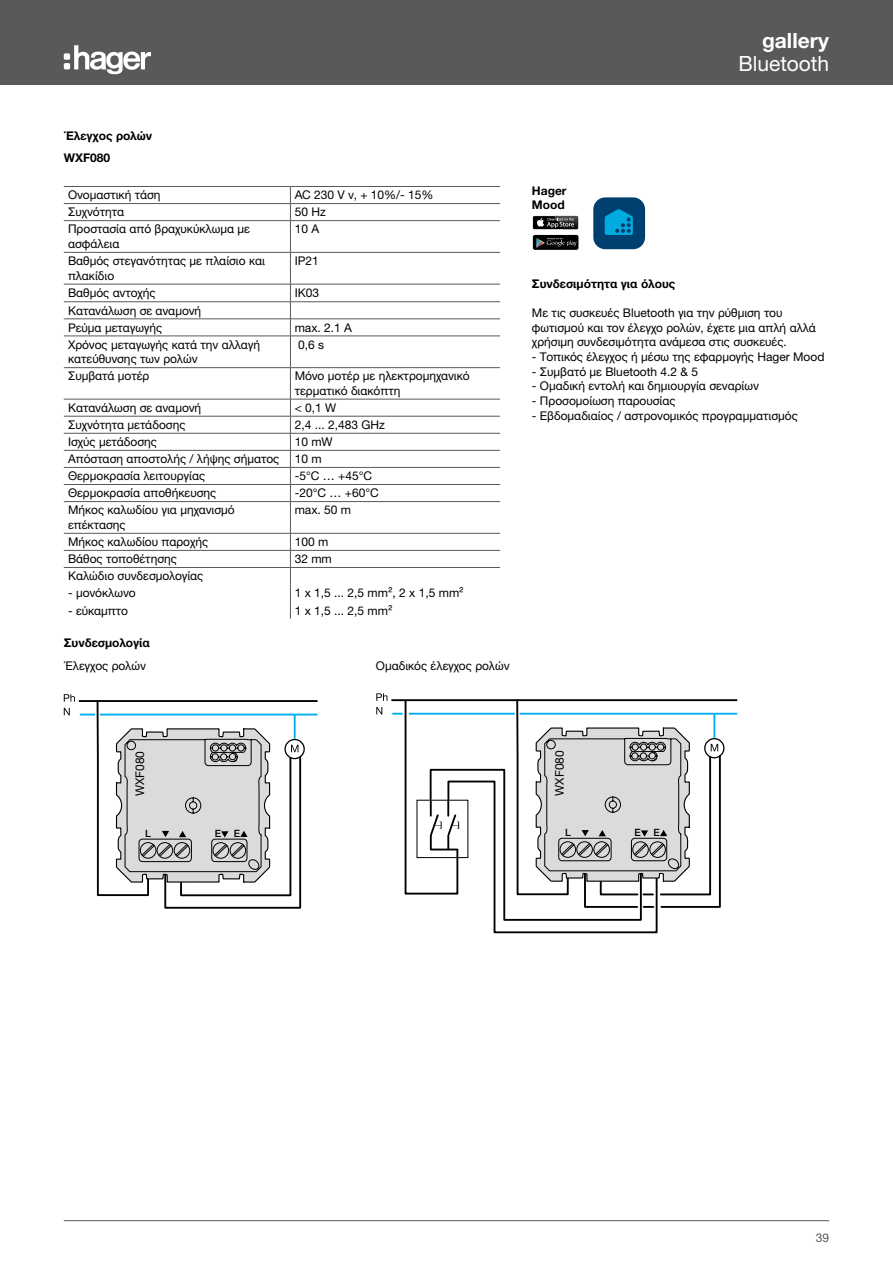
<style>
.page{position:relative;width:893px;height:1263px;background:#fff}
.page>*{position:absolute;margin:0;border:0;box-sizing:border-box;transform-origin:0 0}
.t1{font:21px "Helvetica Neue LTW1 G";color:#fff}
.t2{font:700 21px "Helvetica Neue LTW1 G";color:#fff}
.t3{font:12px/14.7px "Helvetica Neue LTW1 G";color:#000}
.t4{font:700 12px/14.4px "Helvetica Neue LTW1 G";color:#000}
.t5{font:12px "Helvetica Neue LT Com";color:#000}
.t6{font:12px "Helvetica Neue LTW1 G";color:#58595b}
.t7{font:500 10.05px "Helvetica Neue LT Com";color:#000}
</style>
<div class="page">
<hr style="left:64px;top:1220px;width:765px;height:1px;background:#58595b">
<div style="left:0;top:0;width:893px;height:85px;background:#58595b"></div>
<svg style="left:64px;top:45px;width:87px;height:30px"></svg>
<hr style="left:64px;top:186px;width:226px;height:1px;background:#58595b">
<hr style="left:290px;top:186px;width:210px;height:1px;background:#58595b">
<hr style="left:64px;top:203px;width:226px;height:1px;background:#58595b">
<hr style="left:290px;top:203px;width:210px;height:1px;background:#58595b">
<svg style="left:290px;top:187px;width:1px;height:33px"></svg>
<hr style="left:64px;top:220px;width:226px;height:1px;background:#58595b">
<hr style="left:290px;top:220px;width:210px;height:1px;background:#58595b">
<hr style="left:290px;top:221px;width:1px;height:31px;background:#58595b">
<hr style="left:64px;top:252px;width:226px;height:1px;background:#58595b">
<hr style="left:290px;top:252px;width:210px;height:1px;background:#58595b">
<hr style="left:290px;top:253px;width:1px;height:31px;background:#58595b">
<hr style="left:64px;top:284px;width:226px;height:1px;background:#58595b">
<hr style="left:290px;top:284px;width:210px;height:1px;background:#58595b">
<hr style="left:64px;top:301px;width:226px;height:1px;background:#58595b">
<hr style="left:290px;top:301px;width:210px;height:1px;background:#58595b">
<hr style="left:64px;top:319px;width:226px;height:1px;background:#58595b">
<hr style="left:290px;top:319px;width:210px;height:1px;background:#58595b">
<svg style="left:290px;top:284px;width:1px;height:52px"></svg>
<hr style="left:64px;top:336px;width:226px;height:1px;background:#58595b">
<hr style="left:290px;top:336px;width:210px;height:1px;background:#58595b">
<hr style="left:290px;top:336px;width:1px;height:31px;background:#58595b">
<hr style="left:64px;top:367px;width:226px;height:1px;background:#58595b">
<hr style="left:290px;top:367px;width:210px;height:1px;background:#58595b">
<hr style="left:290px;top:368px;width:1px;height:31px;background:#58595b">
<hr style="left:64px;top:399px;width:226px;height:1px;background:#58595b">
<hr style="left:290px;top:399px;width:210px;height:1px;background:#58595b">
<hr style="left:64px;top:416px;width:226px;height:1px;background:#58595b">
<hr style="left:290px;top:416px;width:210px;height:1px;background:#58595b">
<hr style="left:64px;top:433px;width:226px;height:1px;background:#58595b">
<hr style="left:290px;top:433px;width:210px;height:1px;background:#58595b">
<hr style="left:64px;top:450px;width:226px;height:1px;background:#58595b">
<hr style="left:290px;top:450px;width:210px;height:1px;background:#58595b">
<hr style="left:64px;top:467px;width:226px;height:1px;background:#58595b">
<hr style="left:290px;top:467px;width:210px;height:1px;background:#58595b">
<hr style="left:64px;top:484px;width:226px;height:1px;background:#58595b">
<hr style="left:290px;top:484px;width:210px;height:1px;background:#58595b">
<svg style="left:290px;top:399px;width:1px;height:102px"></svg>
<hr style="left:64px;top:501px;width:226px;height:1px;background:#58595b">
<hr style="left:290px;top:501px;width:210px;height:1px;background:#58595b">
<hr style="left:290px;top:502px;width:1px;height:31px;background:#58595b">
<hr style="left:64px;top:533px;width:226px;height:1px;background:#58595b">
<hr style="left:290px;top:533px;width:210px;height:1px;background:#58595b">
<hr style="left:64px;top:550px;width:226px;height:1px;background:#58595b">
<hr style="left:290px;top:550px;width:210px;height:1px;background:#58595b">
<hr style="left:64px;top:567px;width:226px;height:1px;background:#58595b">
<hr style="left:290px;top:567px;width:210px;height:1px;background:#58595b">
<svg style="left:290px;top:533px;width:1px;height:86px"></svg>
<hr style="left:391px;top:699px;width:346px;height:2px;background:#000">
<hr style="left:520px;top:713px;width:217px;height:2px;background:#00aeef">
<svg style="left:705px;top:739px;width:19px;height:19px"></svg>
<div style="left:704px;top:738px;width:20px;height:20px;border:1px solid #000;border-radius:50%"></div>
<hr style="left:409px;top:713px;width:106px;height:2px;background:#00aeef">
<svg style="left:459px;top:754px;width:263px;height:179px"></svg>
<svg style="left:515px;top:699px;width:203px;height:201px"></svg>
<svg style="left:376px;top:693px;width:83px;height:202px"></svg>
<hr style="left:79px;top:700px;width:238px;height:2px;background:#000">
<hr style="left:100px;top:714px;width:217px;height:1px;background:#00aeef">
<div style="left:284px;top:739px;width:21px;height:20px;border:1px solid #000;border-radius:50%"></div>
<svg style="left:64px;top:694px;width:238px;height:215px"></svg>
<div style="left:593px;top:197px;width:52px;height:52px;background:#004071;border-radius:12px"></div>
<svg style="left:605px;top:209px;width:28px;height:26px"></svg>
<div style="left:533px;top:216px;width:45px;height:13px;background:#000"></div>
<svg style="left:537px;top:216px;width:41px;height:12px"></svg>
<div style="left:533px;top:235px;width:45px;height:15px;background:#000;border-radius:2px"></div>
<svg style="left:536px;top:238px;width:40px;height:10px"></svg>
<h1 class="t2" style="left:762px;top:28px;width:69px">gallery</h1>
<h1 class="t1" style="left:738px;top:50px;width:92px">Bluetooth</h1>
<p class="t4" style="left:64px;top:129px;width:90px">Έλεγχος ρολών</p>
<p class="t4" style="left:64px;top:150px;width:48px">WXF080</p>
<p class="t3" style="left:68px;top:188px;width:94px">Ονομαστική τάση</p>
<p class="t3" style="left:295px;top:188px;width:140px">AC 230 V v, + 10%/- 15%</p>
<p class="t3" style="left:68px;top:205px;width:58px">Συχνότητα</p>
<p class="t3" style="left:295px;top:205px;width:33px">50 Hz</p>
<p class="t3" style="left:68px;top:222px;width:183px">Προστασία από βραχυκύκλωμα με ασφάλεια</p>
<p class="t3" style="left:295px;top:222px;width:26px">10 A</p>
<p class="t3" style="left:68px;top:253px;width:198px">Βαθμός στεγανότητας με πλαίσιο και πλακίδιο</p>
<p class="t3" style="left:295px;top:253px;width:26px">IP21</p>
<p class="t3" style="left:68px;top:285px;width:89px">Βαθμός αντοχής</p>
<p class="t3" style="left:295px;top:285px;width:26px">IK03</p>
<p class="t3" style="left:68px;top:302px;width:135px;line-height:17.1px">Κατανάλωση σε αναμονή<br>Ρεύμα μεταγωγής</p>
<p class="t3" style="left:295px;top:320px;width:59px">max. 2.1 A</p>
<p class="t3" style="left:68px;top:337px;width:194px">Χρόνος μεταγωγής κατά την αλλαγή κατεύθυνσης των ρολών</p>
<p class="t3" style="left:298px;top:337px;width:28px">0,6 s</p>
<p class="t3" style="left:68px;top:369px;width:83px">Συμβατά μοτέρ</p>
<p class="t3" style="left:295px;top:369px;width:176px">Μόνο μοτέρ με ηλεκτρομηχανικό τερματικό διακόπτη</p>
<p class="t3" style="left:68px;top:400px;width:135px">Κατανάλωση σε αναμονή</p>
<p class="t3" style="left:295px;top:400px;width:43px">&lt; 0,1 W</p>
<p class="t3" style="left:68px;top:417px;width:119px">Συχνότητα μετάδοσης</p>
<p class="t3" style="left:295px;top:417px;width:92px">2,4 ... 2,483 GHz</p>
<p class="t3" style="left:68px;top:434px;width:91px">Ισχύς μετάδοσης</p>
<p class="t3" style="left:295px;top:434px;width:40px">10 mW</p>
<p class="t3" style="left:68px;top:451px;width:213px">Απόσταση αποστολής / λήψης σήματος</p>
<p class="t3" style="left:295px;top:451px;width:28px">10 m</p>
<p class="t3" style="left:68px;top:469px;width:139px">Θερμοκρασία λειτουργίας</p>
<p class="t3" style="left:295px;top:469px;width:79px">-5°C … +45°C</p>
<p class="t3" style="left:68px;top:486px;width:150px">Θερμοκρασία αποθήκευσης</p>
<p class="t3" style="left:295px;top:486px;width:86px">-20°C … +60°C</p>
<p class="t3" style="left:68px;top:503px;width:168px">Μήκος καλωδίου για μηχανισμό επέκτασης</p>
<p class="t3" style="left:295px;top:503px;width:58px">max. 50 m</p>
<p class="t3" style="left:68px;top:534px;width:142px">Μήκος καλωδίου παροχής</p>
<p class="t3" style="left:295px;top:534px;width:35px">100 m</p>
<p class="t3" style="left:68px;top:551px;width:110px">Βάθος τοποθέτησης</p>
<p class="t3" style="left:295px;top:551px;width:39px">32 mm</p>
<p class="t3" style="left:68px;top:569px;width:137px">Καλώδιο συνδεσμολογίας</p>
<p class="t3" style="left:68px;top:586px;width:69px">- μονόκλωνο</p>
<p class="t3" style="left:295px;top:586px;width:171px">1 x 1,5 ... 2,5 mm², 2 x 1,5 mm²</p>
<p class="t3" style="left:68px;top:603px;width:61px">- εύκαμπτο</p>
<p class="t3" style="left:295px;top:603px;width:99px">1 x 1,5 ... 2,5 mm²</p>
<p class="t4" style="left:64px;top:635px;width:88px">Συνδεσμολογία</p>
<p class="t3" style="left:64px;top:658px;width:84px">Έλεγχος ρολών</p>
<p class="t3" style="left:376px;top:658px;width:135px">Ομαδικός έλεγχος ρολών</p>
<p class="t4" style="left:532px;top:183px;width:36px">Hager<br>Mood</p>
<p class="t4" style="left:532px;top:277px;width:145px">Συνδεσιμότητα για όλους</p>
<p class="t3" style="left:532px;top:306px;width:285px">Με τις συσκευές Bluetooth για την ρύθμιση του φωτισμού και τον έλεγχο ρολών, έχετε μια απλή αλλά χρήσιμη συνδεσιμότητα ανάμεσα στις συσκευές.</p>
<p class="t3" style="left:532px;top:349px;width:294px">- Τοπικός έλεγχος ή μέσω της εφαρμογής Hager Mood</p>
<p class="t3" style="left:532px;top:364px;width:168px">- Συμβατό με Bluetooth 4.2 &amp; 5</p>
<p class="t3" style="left:532px;top:379px;width:228px">- Ομαδική εντολή και δημιουργία σεναρίων</p>
<p class="t3" style="left:532px;top:393px;width:145px">- Προσομοίωση παρουσίας</p>
<p class="t3" style="left:532px;top:408px;width:267px">- Εβδομαδιαίος / αστρονομικός προγραμματισμός</p>
<p class="t5" style="left:133px;top:796px;width:47px;rotate:-90deg">WXF080</p>
<p class="t5" style="left:552px;top:796px;width:47px;rotate:-90deg">WXF080</p>
<p class="t7" style="left:145px;top:827px;width:7px">L</p>
<p class="t7" style="left:634px;top:827px;width:8px">E</p>
<p class="t7" style="left:653px;top:826px;width:8px">E</p>
<p class="t7" style="left:565px;top:826px;width:7px">L</p>
<p class="t7" style="left:215px;top:828px;width:8px">E</p>
<p class="t7" style="left:234px;top:827px;width:8px">E</p>
<p class="t6" style="left:816px;top:1230px;width:15px">39</p>
</div>
